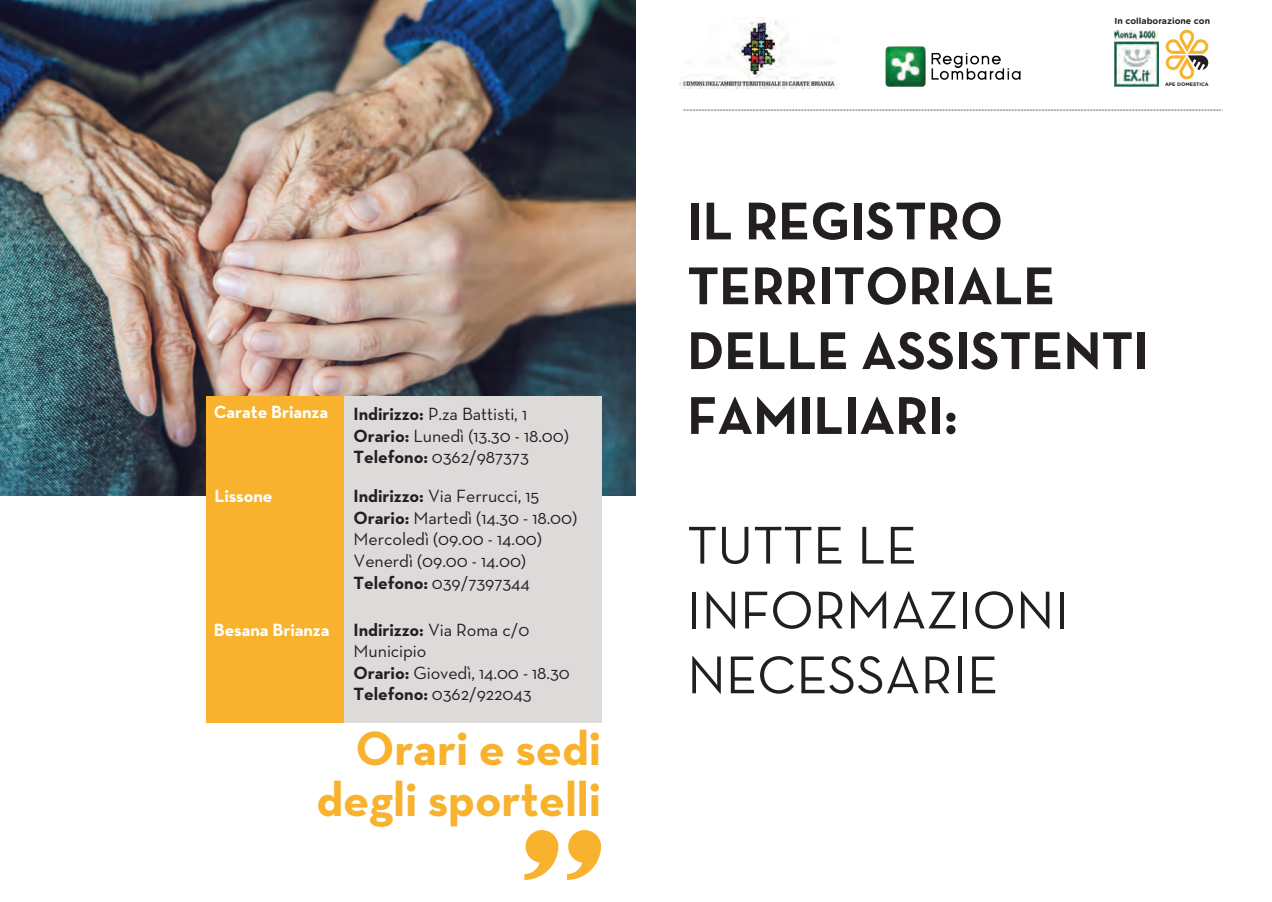
<style>
.page{position:relative;width:1272px;height:902px;background:#fff}
.page>*{position:absolute;margin:0;border:0;box-sizing:border-box;transform-origin:0 0}
.t1{font:700 54px/64.8px "Neutra Text";color:#231f20}
.t2{font:54px/64.8px "Neutra Text";color:#231f20}
.t3{font:700 48.9px/51px "Neutra Text";letter-spacing:-.005em;color:#f8b22d;text-align:right}
.t4{font:18px/21.6px "Neutra Text";letter-spacing:-.005em;color:#231f20}
.t5{font:700 18px "Neutra Text";letter-spacing:-.005em;color:#fff}
.t6{font:700 8.85px "Gotham Rounded";color:#231f20}
.t7{font:700 4.95px "Gotham Rounded";color:#231f20}
.s1{font-weight:700}
</style>
<div class="page">
<img style="left:0;top:0;width:636px;height:495px">
<svg style="left:1165px;top:29px;width:43px;height:51px"></svg>
<img style="left:1114px;top:42px;width:44px;height:44px">
<img style="left:1114px;top:31px;width:43px;height:9px">
<div style="left:206px;top:396px;width:396px;height:326px;background:#dcdbda"></div>
<div style="left:206px;top:396px;width:138px;height:326px;background:#f8b22d"></div>
<svg style="left:567px;top:830px;width:34px;height:49px"></svg>
<svg style="left:524px;top:830px;width:34px;height:49px"></svg>
<svg style="left:682px;top:110px;width:539px;height:1px"></svg>
<img style="left:679px;top:17px;width:158px;height:72px">
<img style="left:885px;top:46px;width:136px;height:41px">
<p class="t5" style="left:214px;top:400px;width:116px">Carate Brianza</p>
<p class="t4" style="left:353px;top:402px;width:217px"><span class="s1">Indirizzo:</span> P.za Battisti, 1<br><span class="s1">Orario:</span> Lunedì (13.30 - 18.00)<br><span class="s1">Telefono:</span> 0362/987373</p>
<p class="t5" style="left:214px;top:484px;width:60px">Lissone</p>
<p class="t4" style="left:353px;top:485px;width:225px"><span class="s1">Indirizzo:</span> Via Ferrucci, 15<br><span class="s1">Orario:</span> Martedì (14.30 - 18.00)<br>Mercoledì (09.00 - 14.00)<br>Venerdì (09.00 - 14.00)<br><span class="s1">Telefono:</span> 039/7397344</p>
<p class="t5" style="left:214px;top:618px;width:117px">Besana Brianza</p>
<p class="t4" style="left:353px;top:618px;width:218px"><span class="s1">Indirizzo:</span> Via Roma c/0<br>Municipio<br><span class="s1">Orario:</span> Giovedì, 14.00 - 18.30<br><span class="s1">Telefono:</span> 0362/922043</p>
<h2 class="t3" style="left:316px;top:721px;width:286px">Orari e sedi degli sportelli</h2>
<p class="t6" style="left:1114px;top:14px;width:97px">In collaborazione con</p>
<p class="t7" style="left:1165px;top:81px;width:45px">APE DOMESTICA</p>
<h1 class="t1" style="left:687px;top:187px;width:463px">IL REGISTRO<br>TERRITORIALE<br>DELLE ASSISTENTI<br>FAMILIARI:</h1>
<h1 class="t2" style="left:687px;top:512px;width:383px">TUTTE LE<br>INFORMAZIONI<br>NECESSARIE</h1>
</div>
